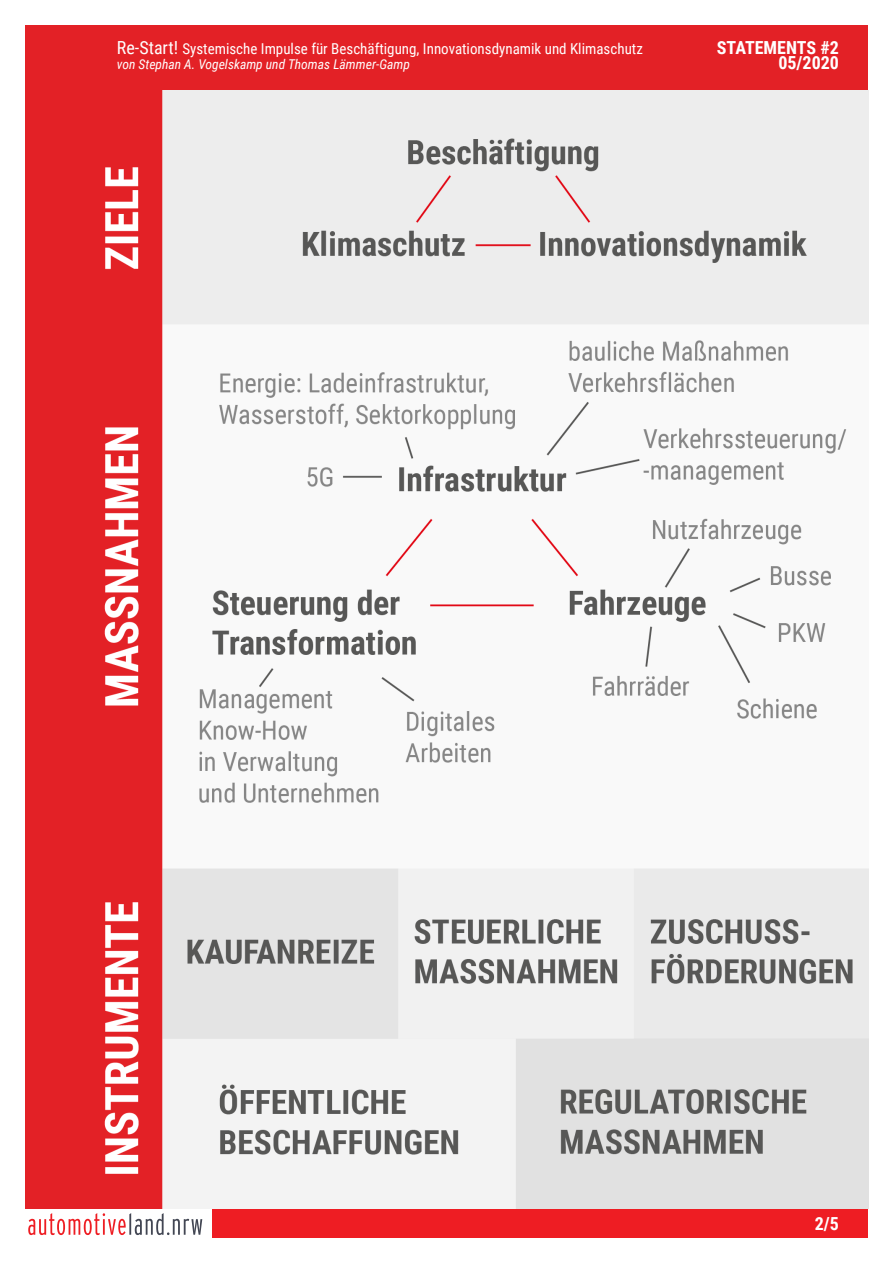
<style>
.page{position:relative;width:893px;height:1263px;background:#fff}
.page>*{position:absolute;margin:0;border:0;box-sizing:border-box;transform-origin:0 0}
.t1{font:700 18px/14.9px "Roboto Condensed";color:#fff;text-align:right}
.t2{font:15px "Roboto Condensed";color:#fff}
.t3{font:italic 13.5px "Roboto Condensed";color:#fff}
.s1{font-size:18px}
</style>
<div class="page">
<div style="left:1px;top:11px;width:891px;height:79px;background:#e32126"></div>
<div style="left:212px;top:1209px;width:680px;height:30px;background:#ee1d23"></div>
<div style="left:1px;top:0;width:891px;height:24px;background:#fff"></div>
<svg style="left:28px;top:1213px;width:174px;height:22px"></svg>
<div style="left:15px;top:82px;width:251px;height:1127px;background:#e32126"></div>
<div style="left:0;top:0;width:24px;height:1261px;background:#fff"></div>
<div style="left:869px;top:2px;width:24px;height:1261px;background:#fff"></div>
<img style="left:104px;top:90px;width:765px;height:1119px">
<p class="t2" style="left:117px;top:38px;width:527px"><span class="s1">Re-Start!</span> Systemische Impulse für Beschäftigung, Innovationsdynamik und Klimaschutz</p>
<p class="t3" style="left:117px;top:55px;width:295px">von Stephan A. Vogelskamp und Thomas Lämmer-Gamp</p>
<p class="t1" style="left:717px;top:40px;width:124px">STATEMENTS #2<br>05/2020</p>
<p class="t1" style="left:815px;top:1216px;width:26px">2/5</p>
</div>
